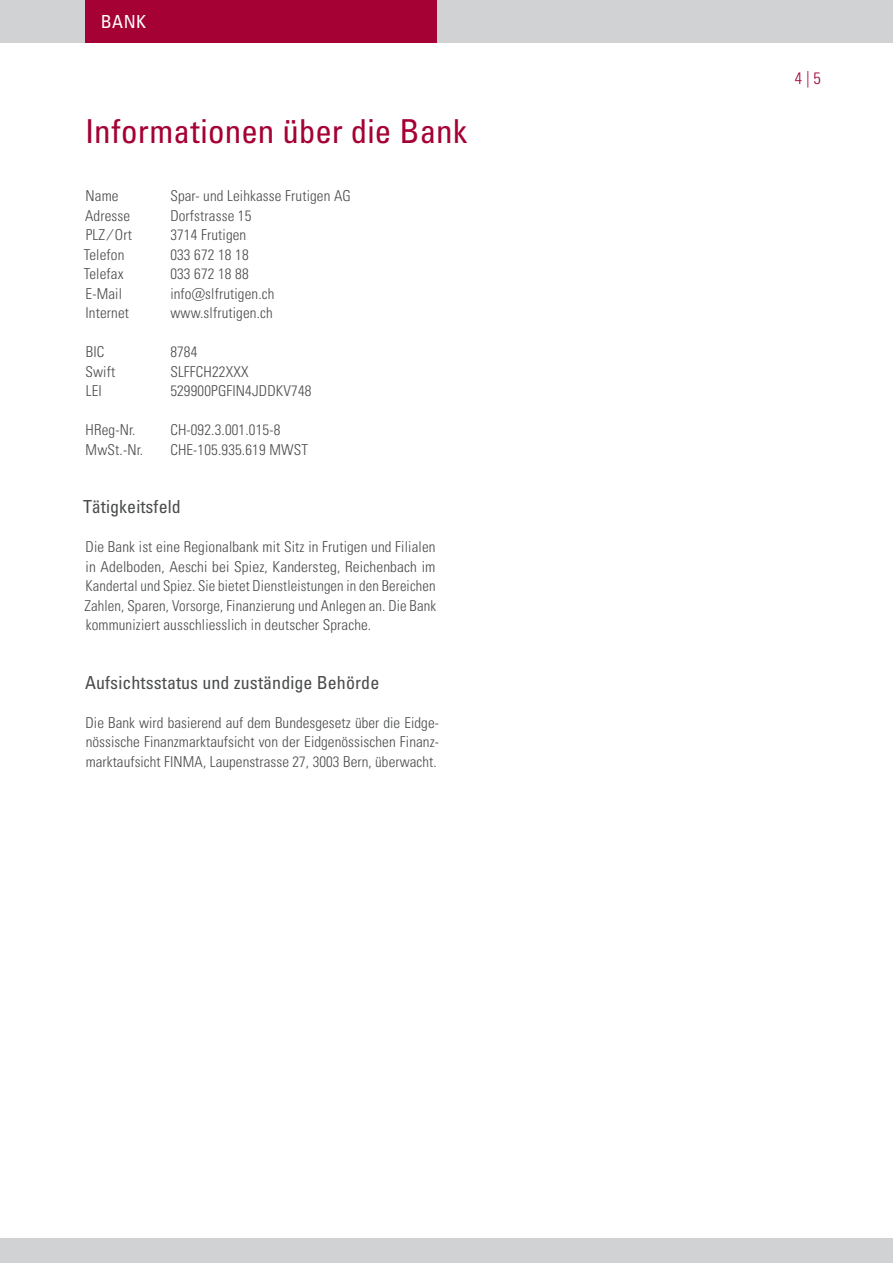
<style>
.page{position:relative;width:893px;height:1263px;background:#fff}
.page>*{position:absolute;margin:0;border:0;box-sizing:border-box;transform-origin:0 0}
.SLF_Haupttitel_Rot_I{font:condensed 33px "Univers LT Pro";letter-spacing:.005em;color:#a50134}
.SLF_Untertitel_Grau{font:condensed 18px "Univers LT Pro";letter-spacing:.005em;color:#4b4c4d}
.t1{font:condensed 18px "Univers LT Pro";color:#fff}
.t2{font:300 condensed 16.5px "Univers LT Pro";color:#a50134}
.SLF_LAUFTEXT_opt{font:300 condensed 15px/19.5px "Univers LT Pro";letter-spacing:.01em;color:#4b4c4d;text-align:justify}
</style>
<div class="page">
<div style="left:0;top:1238px;width:893px;height:25px;background:#d1d2d4"></div>
<div style="left:0;top:0;width:893px;height:43px;background:#d1d2d4"></div>
<div style="left:85px;top:0;width:351px;height:43px;background:#a50134"></div>
<p class="t1" style="left:101px;top:10px;width:47px">BANK</p>
<p class="SLF_Haupttitel_Rot_I" style="left:85px;top:110px;width:384px">Informationen über die Bank</p>
<p class="SLF_LAUFTEXT_opt" style="left:86px;top:185px;width:34px">Name</p>
<p class="SLF_LAUFTEXT_opt" style="left:170px;top:185px;width:182px">Spar- und Leihkasse Frutigen AG</p>
<p class="SLF_LAUFTEXT_opt" style="left:85px;top:205px;width:47px">Adresse</p>
<p class="SLF_LAUFTEXT_opt" style="left:170px;top:205px;width:83px">Dorfstrasse 15</p>
<p class="SLF_LAUFTEXT_opt" style="left:86px;top:224px;width:48px">PLZ / Ort</p>
<p class="SLF_LAUFTEXT_opt" style="left:170px;top:224px;width:77px">3714 Frutigen</p>
<p class="SLF_LAUFTEXT_opt" style="left:84px;top:244px;width:42px">Telefon</p>
<p class="SLF_LAUFTEXT_opt" style="left:170px;top:244px;width:80px">033 672 18 18</p>
<p class="SLF_LAUFTEXT_opt" style="left:84px;top:263px;width:41px">Telefax</p>
<p class="SLF_LAUFTEXT_opt" style="left:170px;top:263px;width:80px">033 672 18 88</p>
<p class="SLF_LAUFTEXT_opt" style="left:86px;top:283px;width:38px">E-Mail</p>
<p class="SLF_LAUFTEXT_opt" style="left:170px;top:283px;width:106px">info@slfrutigen.ch</p>
<p class="SLF_LAUFTEXT_opt" style="left:85px;top:302px;width:45px">Internet</p>
<p class="SLF_LAUFTEXT_opt" style="left:170px;top:302px;width:104px">www.slfrutigen.ch</p>
<p class="SLF_LAUFTEXT_opt" style="left:86px;top:341px;width:20px">BIC</p>
<p class="SLF_LAUFTEXT_opt" style="left:170px;top:341px;width:29px">8784</p>
<p class="SLF_LAUFTEXT_opt" style="left:85px;top:361px;width:31px">Swift</p>
<p class="SLF_LAUFTEXT_opt" style="left:170px;top:361px;width:80px">SLFFCH22XXX</p>
<p class="SLF_LAUFTEXT_opt" style="left:86px;top:380px;width:18px">LEI</p>
<p class="SLF_LAUFTEXT_opt" style="left:170px;top:380px;width:143px">529900PGFIN4JDDKV748</p>
<p class="SLF_LAUFTEXT_opt" style="left:86px;top:419px;width:51px">HReg-Nr.</p>
<p class="SLF_LAUFTEXT_opt" style="left:170px;top:419px;width:111px">CH-092.3.001.015-8</p>
<p class="SLF_LAUFTEXT_opt" style="left:86px;top:439px;width:59px">MwSt.-Nr.</p>
<p class="SLF_LAUFTEXT_opt" style="left:170px;top:439px;width:139px">CHE-105.935.619 MWST</p>
<p class="SLF_Untertitel_Grau" style="left:83px;top:496px;width:99px">Tätigkeitsfeld</p>
<p class="SLF_LAUFTEXT_opt" style="left:84px;top:536px;width:353px">Die Bank ist eine Regionalbank mit Sitz in Frutigen und Filialen in Adelboden, Aeschi bei Spiez, Kandersteg, Reichenbach im Kandertal und Spiez. Sie bietet Dienstleistungen in den Bereichen Zahlen, Sparen, Vorsorge, Finanzierung und Anlegen an. Die Bank kommuniziert ausschliesslich in deutscher Sprache.</p>
<p class="SLF_Untertitel_Grau" style="left:85px;top:671px;width:296px">Aufsichtsstatus und zuständige Behörde</p>
<p class="SLF_LAUFTEXT_opt" style="left:86px;top:712px;width:355px">Die Bank wird basierend auf dem Bundesgesetz über die Eidge&shy;nössische Finanzmarktaufsicht von der Eidgenössischen Finanz&shy;marktaufsicht FINMA, Laupenstrasse 27, 3003 Bern, überwacht.</p>
<p class="t2" style="left:795px;top:67px;width:27px">4| 5</p>
</div>
